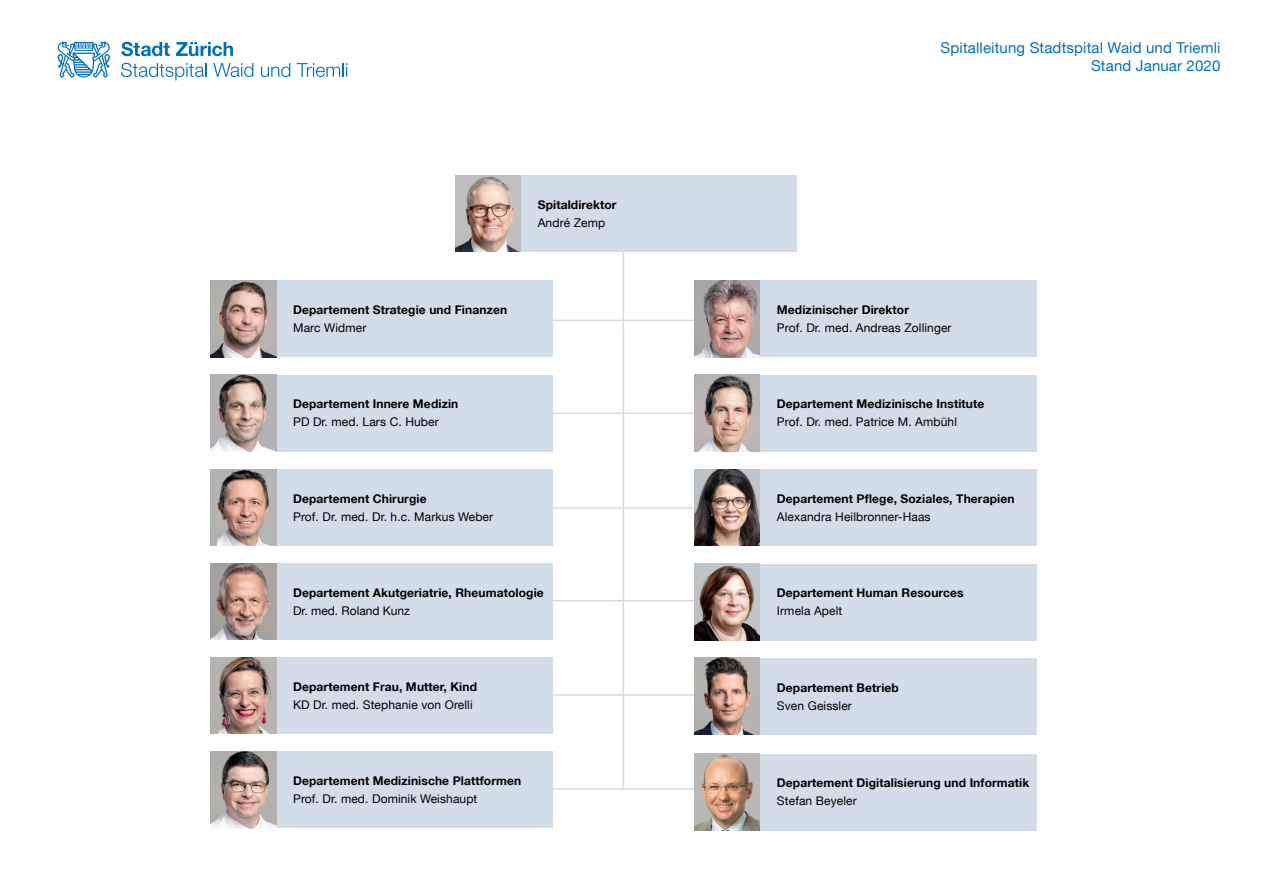
<style>
.page{position:relative;width:1263px;height:893px;background:#fff}
.page>*{position:absolute;margin:0;border:0;box-sizing:border-box;transform-origin:0 0}
.t1{font:15px/18px "Helvetica Neue LT";letter-spacing:.01em;color:#0070ba;text-align:right}
.t2{font:700 12px/18px "Helvetica Neue LT";letter-spacing:.01em;color:#000}
.t3{font:12px "Helvetica Neue LT";letter-spacing:.01em;color:#000}
.s1{font-weight:400}
</style>
<div class="page">
<div style="left:521px;top:175px;width:276px;height:77px;background:#d1dde8"></div>
<img style="left:455px;top:175px;width:66px;height:77px">
<div style="left:276px;top:281px;width:276px;height:76px;background:#d1dde8"></div>
<img style="left:210px;top:281px;width:66px;height:76px">
<div style="left:276px;top:375px;width:276px;height:76px;background:#d1dde8"></div>
<img style="left:210px;top:375px;width:66px;height:76px">
<div style="left:276px;top:469px;width:276px;height:77px;background:#d1dde8"></div>
<img style="left:210px;top:469px;width:66px;height:77px">
<div style="left:276px;top:563px;width:276px;height:77px;background:#d1dde8"></div>
<img style="left:210px;top:563px;width:66px;height:77px">
<div style="left:276px;top:657px;width:276px;height:77px;background:#d1dde8"></div>
<img style="left:210px;top:657px;width:66px;height:77px">
<div style="left:276px;top:751px;width:276px;height:77px;background:#d1dde8"></div>
<img style="left:210px;top:751px;width:66px;height:77px">
<hr style="left:623px;top:252px;width:1px;height:538px;background:#d1dde8">
<hr style="left:552px;top:320px;width:142px;height:1px;background:#d1dde8">
<hr style="left:552px;top:413px;width:142px;height:1px;background:#d1dde8">
<hr style="left:552px;top:507px;width:142px;height:2px;background:#d1dde8">
<hr style="left:552px;top:600px;width:142px;height:1px;background:#d1dde8">
<hr style="left:552px;top:694px;width:142px;height:2px;background:#d1dde8">
<svg style="left:121px;top:42px;width:49px;height:14px"></svg>
<svg style="left:176px;top:42px;width:57px;height:14px"></svg>
<svg style="left:58px;top:41px;width:52px;height:37px"></svg>
<svg style="left:121px;top:63px;width:86px;height:17px"></svg>
<svg style="left:213px;top:63px;width:40px;height:14px"></svg>
<svg style="left:261px;top:63px;width:29px;height:14px"></svg>
<svg style="left:297px;top:63px;width:50px;height:14px"></svg>
<div style="left:760px;top:281px;width:276px;height:76px;background:#d1dde8"></div>
<img style="left:694px;top:281px;width:66px;height:76px">
<div style="left:760px;top:375px;width:276px;height:76px;background:#d1dde8"></div>
<img style="left:694px;top:375px;width:66px;height:76px">
<div style="left:760px;top:469px;width:276px;height:77px;background:#d1dde8"></div>
<img style="left:694px;top:469px;width:66px;height:77px">
<div style="left:760px;top:564px;width:276px;height:76px;background:#d1dde8"></div>
<img style="left:694px;top:564px;width:66px;height:76px">
<div style="left:760px;top:658px;width:276px;height:76px;background:#d1dde8"></div>
<img style="left:694px;top:658px;width:66px;height:76px">
<hr style="left:552px;top:788px;width:142px;height:2px;background:#d1dde8">
<div style="left:760px;top:754px;width:276px;height:76px;background:#d1dde8"></div>
<img style="left:694px;top:754px;width:66px;height:76px">
<p class="t1" style="left:940px;top:39px;width:281px">Spitalleitung Stadtspital Waid und Triemli<br>Stand Januar 2020</p>
<p class="t2" style="left:538px;top:195px;width:80px">Spitaldirektor</p>
<p class="t3" style="left:538px;top:215px;width:69px">André Zemp</p>
<p class="t2" style="left:293px;top:301px;width:215px">Departement Strategie und Finanzen</p>
<p class="t3" style="left:293px;top:321px;width:75px">Marc Widmer</p>
<p class="t2" style="left:777px;top:301px;width:134px">Medizinischer Direktor</p>
<p class="t3" style="left:777px;top:321px;width:176px">Prof. Dr. med. Andreas Zollinger</p>
<p class="t2" style="left:293px;top:395px;width:167px">Departement Innere Medizin</p>
<p class="t3" style="left:293px;top:415px;width:147px">PD Dr. med. Lars C. Huber</p>
<p class="t2" style="left:777px;top:395px;width:209px">Departement Medizinische Institute</p>
<p class="t3" style="left:777px;top:415px;width:182px">Prof. Dr. med. Patrice M. Ambühl</p>
<p class="t2" style="left:293px;top:489px;width:135px">Departement Chirurgie</p>
<p class="t3" style="left:293px;top:509px;width:202px">Prof. Dr. med. Dr. h.c. Markus Weber</p>
<p class="t2" style="left:777px;top:489px;width:239px">Departement Pflege, Soziales, Therapien</p>
<p class="t3" style="left:777px;top:509px;width:155px">Alexandra Heilbronner-Haas</p>
<p class="t2" style="left:293px;top:583px;width:252px">Departement Akutgeriatrie, Rheumatologie<br><span class="s1">Dr. med. Roland Kunz</span></p>
<p class="t2" style="left:777px;top:584px;width:188px">Departement Human Resources</p>
<p class="t3" style="left:777px;top:604px;width:67px">Irmela Apelt</p>
<p class="t2" style="left:293px;top:677px;width:185px">Departement Frau, Mutter, Kind</p>
<p class="t3" style="left:293px;top:697px;width:181px">KD Dr. med. Stephanie von Orelli</p>
<p class="t2" style="left:777px;top:678px;width:123px">Departement Betrieb</p>
<p class="t3" style="left:777px;top:698px;width:76px">Sven Geissler</p>
<p class="t2" style="left:293px;top:771px;width:230px">Departement Medizinische Plattformen</p>
<p class="t3" style="left:293px;top:792px;width:186px">Prof. Dr. med. Dominik Weishaupt</p>
<p class="t2" style="left:777px;top:774px;width:254px">Departement Digitalisierung und Informatik</p>
<p class="t3" style="left:777px;top:794px;width:81px">Stefan Beyeler</p>
</div>
